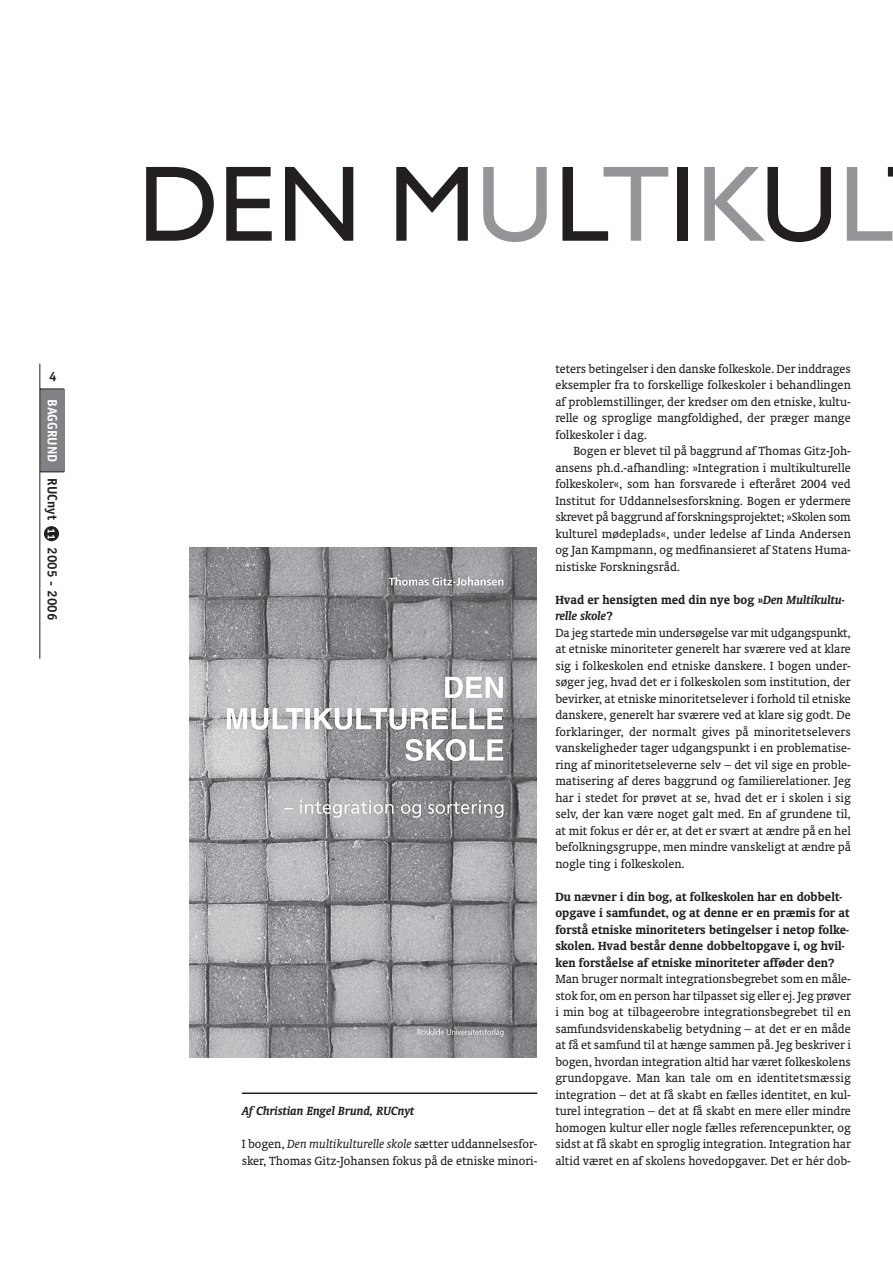
<style>
.page{position:relative;width:893px;height:1263px;background:#fff}
.page>*{position:absolute;margin:0;border:0;box-sizing:border-box;transform-origin:0 0}
.t1{font:108px "Humanist 521 BT";color:#231f20}
.t2{font:13.5px/16.5px "Oranda BT";color:#231f20;text-align:justify}
.t3{font:700 13.5px/16.5px "Oranda BT";color:#231f20}
.t4{font:italic 700 13.5px "Oranda BT";color:#231f20}
.t5{font:700 13.5px "Officina Sans";color:#231f20}
.s1{color:#fff}
.s2{font-size:10.5px;color:#fff}
.s3{color:#939598}
.s4{font-style:italic}
.s5{font-weight:700}
.s6{font-weight:700;font-style:italic}
</style>
<div class="page">
<div style="left:44px;top:526px;width:15px;height:15px;background:#231f20;border-radius:50%"></div>
<div style="left:40px;top:389px;width:24px;height:83px;background:#808285"></div>
<hr style="left:39px;top:364px;width:1px;height:295px;background:#231f20">
<svg style="left:40px;top:389px;width:24px;height:1px"></svg>
<svg style="left:40px;top:472px;width:24px;height:1px"></svg>
<hr style="left:242px;top:1093px;width:295px;height:1px;background:#231f20">
<img style="left:189px;top:547px;width:348px;height:511px">
<p class="t5" style="left:49px;top:371px;width:9px">4</p>
<p class="t5" style="left:58px;top:399px;width:223px;rotate:90deg"><span class="s1">BAGGRUND</span> RUCnyt <span class="s2">11</span> 2005 - 2006</p>
<h1 class="t1" style="left:138px;top:166px;width:756px">DEN M<span class="s3">U</span>L<span class="s3">T</span>I<span class="s3">K</span>U<span class="s3">L</span></h1>
<p class="t4" style="left:242px;top:1106px;width:174px">Af Christian Engel Brund, RUCnyt</p>
<p class="t2" style="left:242px;top:1137px;width:297px">I bogen, <span class="s4">Den multikulturelle skole</span> sætter uddannelsesfor&shy;sker, Thomas Gitz-Johansen fokus på de etniske minori-</p>
<p class="t2" style="left:555px;top:361px;width:297px">teters betingelser i den danske folkeskole. Der inddrages eksempler fra to forskellige folkeskoler i behandlingen af problemstillinger, der kredser om den etniske, kultu&shy;relle og sproglige mangfoldighed, der præger mange folkeskoler i dag.</p>
<p class="t2" style="left:555px;top:444px;width:297px;text-indent:18px">Bogen er blevet til på baggrund af Thomas Gitz-Joh&shy;ansens ph.d.-afhandling: »Integration i multikulturelle folkeskoler«, som han forsvarede i efteråret 2004 ved Institut for Uddannelsesforskning. Bogen er ydermere skrevet på baggrund af forskningsprojektet; »Skolen som kulturel mødeplads«, under ledelse af Linda Andersen og Jan Kampmann, og medfinansieret af Statens Huma&shy;nistiske Forskningsråd.</p>
<p class="t2" style="left:555px;top:592px;width:297px;text-align:left"><span class="s5">Hvad er hensigten med din nye bog »</span><span class="s6">Den Multikultu&shy;relle skole</span><span class="s5">?<br></span>Da jeg startede min undersøgelse var mit udgangspunkt, at etniske minoriteter generelt har sværere ved at klare sig i folkeskolen end etniske danskere. I bogen under&shy;søger jeg, hvad det er i folkeskolen som institution, der bevirker, at etniske minoritetselever i forhold til etniske danskere, generelt har sværere ved at klare sig godt. De forklaringer, der normalt gives på minoritetselevers vanskeligheder tager udgangspunkt i en problematise&shy;ring af minoritetseleverne selv – det vil sige en proble&shy;matisering af deres baggrund og familierelationer. Jeg har i stedet for prøvet at se, hvad det er i skolen i sig selv, der kan være noget galt med. En af grundene til, at mit fokus er dér er, at det er svært at ændre på en hel befolkningsgruppe, men mindre vanskeligt at ændre på nogle ting i folkeskolen.</p>
<p class="t3" style="left:555px;top:889px;width:296px">Du nævner i din bog, at folkeskolen har en dobbelt&shy;opgave i samfundet, og at denne er en præmis for at forstå etniske minoriteters betingelser i netop folke&shy;skolen. Hvad består denne dobbeltopgave i, og hvil&shy;ken forståelse af etniske minoriteter afføder den?</p>
<p class="t2" style="left:555px;top:972px;width:297px">Man bruger normalt integrationsbegrebet som en måle&shy;stok for, om en person har tilpasset sig eller ej. Jeg prøver i min bog at tilbageerobre integrationsbegrebet til en samfundsvidenskabelig betydning – at det er en måde at få et samfund til at hænge sammen på. Jeg beskriver i bogen, hvordan integration altid har været folkeskolens grundopgave. Man kan tale om en identitetsmæssig integration – det at få skabt en fælles identitet, en kul&shy;turel integration – det at få skabt en mere eller mindre homogen kultur eller nogle fælles referencepunkter, og sidst at få skabt en sproglig integration. Integration har altid været en af skolens hovedopgaver. Det er hér dob-</p>
</div>
